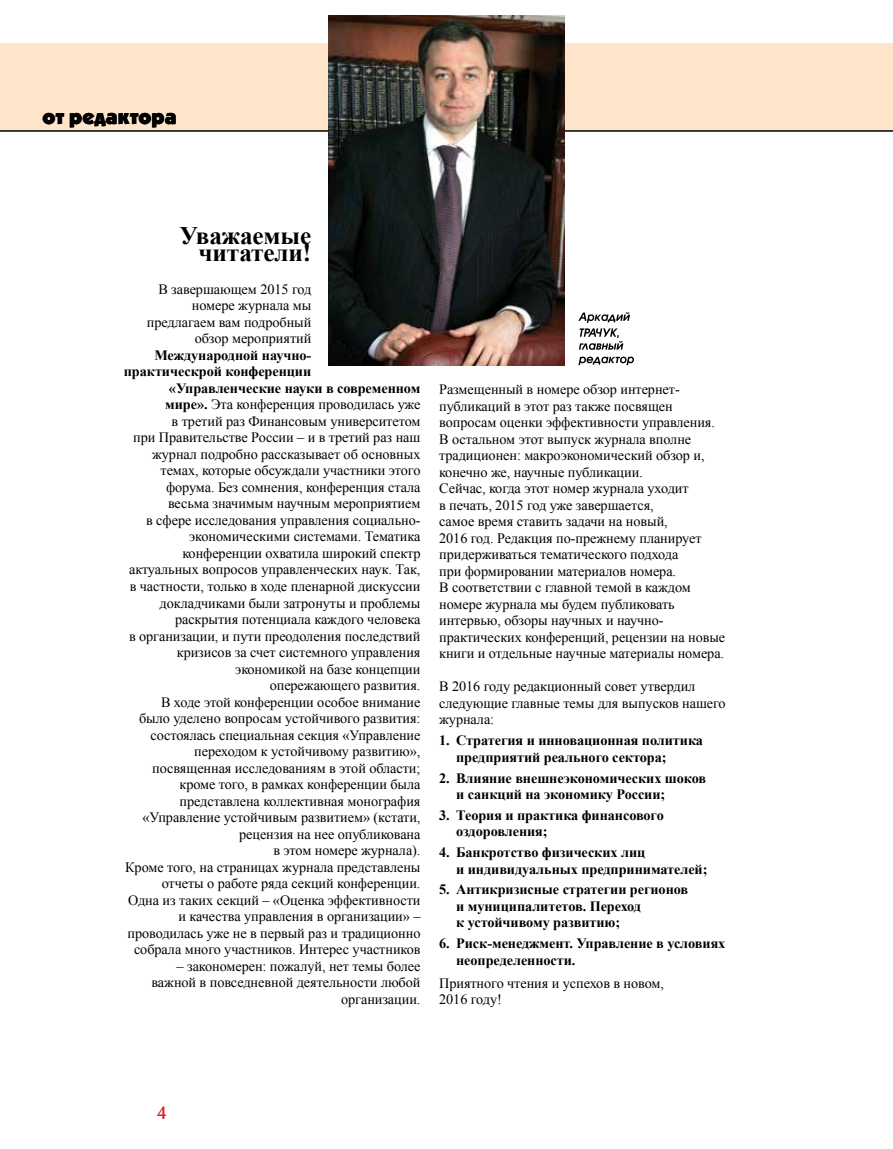
<style>
.page{position:relative;width:893px;height:1149px;background:#fff}
.page>*{position:absolute;margin:0;border:0;box-sizing:border-box;transform-origin:0 0}
.t1{font:700 25.2px "Times New Roman";letter-spacing:-.005em;color:#000}
.t2{font:900 21px "Kabel C";color:#000}
.t3{font:18px "Times New Roman";color:#d2232a}
.t4{font:14.25px/16.5px "Times New Roman";letter-spacing:-.005em;color:#000}
.t5{font:700 14.25px/16.5px "Times New Roman";letter-spacing:-.005em;color:#000}
.s1{font-weight:700}
</style>
<div class="page">
<div style="left:0;top:43px;width:893px;height:88px;background:#fee4c9"></div>
<hr style="left:0;top:130px;width:893px;height:2px;background:#000">
<svg style="left:578px;top:356px;width:56px;height:9px"></svg>
<svg style="left:578px;top:312px;width:52px;height:38px"></svg>
<img style="left:328px;top:16px;width:237px;height:349px">
<h2 class="t2" style="left:43px;top:104px;width:136px">от редактора</h2>
<h1 class="t1" style="left:180px;top:218px;width:133px">Уважаемые</h1>
<h1 class="t1" style="left:198px;top:235px;width:114px">читатели!</h1>
<p class="t4" style="left:147px;top:280px;width:166px;text-align:right">В завершающем 2015 год номере журнала мы предлагаем вам подробный обзор мероприятий</p>
<p class="t5" style="left:154px;top:346px;width:158px">Международной научно-</p>
<p class="t5" style="left:124px;top:363px;width:189px">практическрой конференции</p>
<p class="t5" style="left:169px;top:379px;width:253px">«Управленческие науки в современном</p>
<p class="t4" style="left:165px;top:396px;width:257px"><span class="s1">мире».</span> Эта конференция проводилась уже</p>
<p class="t4" style="left:172px;top:412px;width:250px">в третий раз Финансовым университетом</p>
<p class="t4" style="left:133px;top:429px;width:289px">при Правительстве России – и в третий раз наш</p>
<p class="t4" style="left:152px;top:445px;width:270px">журнал подробно рассказывает об основных</p>
<p class="t4" style="left:161px;top:462px;width:261px">темах, которые обсуждали участники этого</p>
<p class="t4" style="left:166px;top:478px;width:256px">форума. Без сомнения, конференция стала</p>
<p class="t4" style="left:168px;top:495px;width:254px">весьма значимым научным мероприятием</p>
<p class="t4" style="left:146px;top:511px;width:276px">в сфере исследования управления социально-</p>
<p class="t4" style="left:189px;top:528px;width:233px">экономическими системами. Тематика</p>
<p class="t4" style="left:182px;top:544px;width:239px">конференции охватила широкий спектр</p>
<p class="t4" style="left:129px;top:561px;width:293px">актуальных вопросов управленческих наук. Так,</p>
<p class="t4" style="left:130px;top:577px;width:292px">в частности, только в ходе пленарной дискуссии</p>
<p class="t4" style="left:160px;top:594px;width:262px">докладчиками были затронуты и проблемы</p>
<p class="t4" style="left:175px;top:610px;width:247px">раскрытия потенциала каждого человека</p>
<p class="t4" style="left:129px;top:627px;width:293px">в организации, и пути преодоления последствий</p>
<p class="t4" style="left:177px;top:643px;width:245px">кризисов за счет системного управления</p>
<p class="t4" style="left:235px;top:660px;width:187px">экономикой на базе концепции</p>
<p class="t4" style="left:270px;top:676px;width:152px">опережающего развития.</p>
<p class="t4" style="left:161px;top:693px;width:261px">В ходе этой конференции особое внимание</p>
<p class="t4" style="left:139px;top:709px;width:283px">было уделено вопросам устойчивого развития:</p>
<p class="t4" style="left:151px;top:726px;width:271px">состоялась специальная секция «Управление</p>
<p class="t4" style="left:194px;top:742px;width:228px">переходом к устойчивому развитию»,</p>
<p class="t4" style="left:152px;top:759px;width:270px">посвященная исследованиям в этой области;</p>
<p class="t4" style="left:180px;top:775px;width:242px">кроме того, в рамках конференции была</p>
<p class="t4" style="left:180px;top:792px;width:242px">представлена коллективная монография</p>
<p class="t4" style="left:143px;top:808px;width:279px">«Управление устойчивым развитием» (кстати,</p>
<p class="t4" style="left:239px;top:825px;width:183px">рецензия на нее опубликована</p>
<p class="t4" style="left:273px;top:841px;width:149px">в этом номере журнала).</p>
<p class="t4" style="left:125px;top:858px;width:297px">Кроме того, на страницах журнала представлены</p>
<p class="t4" style="left:162px;top:874px;width:260px">отчеты о работе ряда секций конференции.</p>
<p class="t4" style="left:128px;top:891px;width:294px">Одна из таких секций – «Оценка эффективности</p>
<p class="t4" style="left:178px;top:907px;width:243px">и качества управления в организации» –</p>
<p class="t4" style="left:128px;top:924px;width:294px">проводилась уже не в первый раз и традиционно</p>
<p class="t4" style="left:134px;top:940px;width:288px">собрала много участников. Интерес участников</p>
<p class="t4" style="left:151px;top:957px;width:270px;text-align:right">– закономерен: пожалуй, нет темы более важной в повседневной деятельности любой организации.</p>
<p class="t4" style="left:439px;top:381px;width:288px">Размещенный в номере обзор интернет&shy;публикаций в этот раз также посвящен вопросам оценки эффективности управления.<br>В остальном этот выпуск журнала вполне традиционен: макроэкономический обзор и, конечно же, научные публикации.<br>Сейчас, когда этот номер журнала уходит<br>в печать, 2015 год уже завершается,<br>самое время ставить задачи на новый,<br>2016 год. Редакция по‑прежнему планирует придерживаться тематического подхода<br>при формировании материалов номера.<br>В соответствии с главной темой в каждом номере журнала мы будем публиковать интервью, обзоры научных и научно&shy;практических конференций, рецензии на новые книги и отдельные научные материалы номера.</p>
<p class="t4" style="left:439px;top:678px;width:288px">В 2016 году редакционный совет утвердил следующие главные темы для выпусков нашего журнала:</p>
<p class="t5" style="left:456px;top:731px;width:248px;text-indent:-17px">1. Стратегия и инновационная политика предприятий реального сектора;</p>
<p class="t5" style="left:456px;top:769px;width:252px;text-indent:-17px">2. Влияние внешнеэкономических шоков и санкций на экономику России;</p>
<p class="t5" style="left:456px;top:806px;width:209px;text-indent:-17px">3. Теория и практика финансового оздоровления;</p>
<p class="t5" style="left:456px;top:843px;width:253px;text-indent:-17px">4. Банкротство физических лиц<br>и индивидуальных предпринимателей;</p>
<p class="t5" style="left:456px;top:880px;width:233px;text-indent:-17px">5. Антикризисные стратегии регионов и муниципалитетов. Переход<br>к устойчивому развитию;</p>
<p class="t5" style="left:456px;top:934px;width:271px;text-indent:-17px">6. Риск-менеджмент. Управление в условиях неопределенности.</p>
<p class="t4" style="left:439px;top:974px;width:226px">Приятного чтения и успехов в новом,<br>2016 году!</p>
<p class="t3" style="left:157px;top:1100px;width:10px">4</p>
</div>
